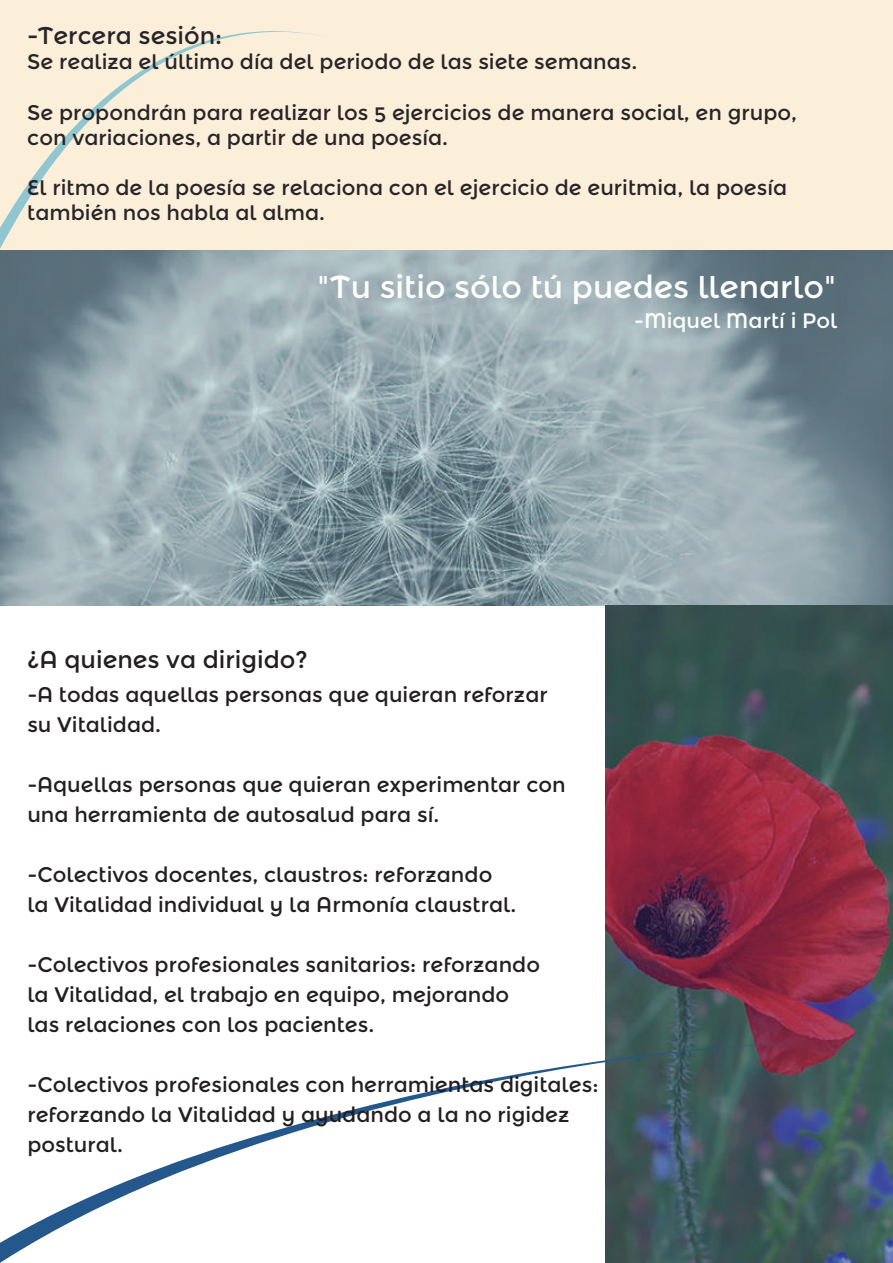
<style>
.page{position:relative;width:893px;height:1263px;background:#fff}
.page>*{position:absolute;margin:0;border:0;box-sizing:border-box;transform-origin:0 0}
.t1{font:31.5px "Montserrat Alternates";color:#fff}
.t2{font:24px "Montserrat Alternates";color:#231f20}
.t3{font:24px "Montserrat Alternates";color:#27242a}
.t4{font:21px/30px "Montserrat Alternates";color:#231f20}
.t5{font:21px/25.2px "Montserrat Alternates";color:#27242a}
.t6{font:21px "Montserrat Alternates";color:#fff}
</style>
<div class="page">
<img style="left:0;top:249px;width:893px;height:357px">
<div style="left:0;top:0;width:893px;height:249px;background:#fbefd9"></div>
<svg style="left:0;top:31px;width:341px;height:220px"></svg>
<img style="left:605px;top:606px;width:288px;height:657px">
<svg style="left:0;top:1040px;width:871px;height:223px"></svg>
<p class="t3" style="left:27px;top:22px;width:196px">-Tercera sesión:</p>
<p class="t5" style="left:27px;top:49px;width:612px">Se realiza el último día del periodo de las siete semanas.</p>
<p class="t5" style="left:27px;top:100px;width:771px">Se propondrán para realizar los 5 ejercicios de manera social, en grupo, con variaciones, a partir de una poesía.</p>
<p class="t5" style="left:27px;top:175px;width:761px">El ritmo de la poesía se relaciona con el ejercicio de euritmia, la poesía también nos habla al alma.</p>
<h1 class="t1" style="left:318px;top:268px;width:520px">"Tu sitio sólo tú puedes llenarlo"</h1>
<p class="t6" style="left:634px;top:308px;width:205px">-Miquel Martí i Pol</p>
<p class="t2" style="left:27px;top:645px;width:282px">¿A quienes va dirigido?</p>
<p class="t4" style="left:27px;top:680px;width:522px">-A todas aquellas personas que quieran reforzar su Vitalidad.</p>
<p class="t4" style="left:27px;top:770px;width:540px">-Aquellas personas que quieran experimentar con una herramienta de autosalud para sí.</p>
<p class="t4" style="left:27px;top:860px;width:490px">-Colectivos docentes, claustros: reforzando la Vitalidad individual y la Armonía claustral.</p>
<p class="t4" style="left:27px;top:950px;width:514px">-Colectivos profesionales sanitarios: reforzando la Vitalidad, el trabajo en equipo, mejorando las relaciones con los pacientes.</p>
<p class="t4" style="left:27px;top:1070px;width:573px">-Colectivos profesionales con herramientas digitales: reforzando la Vitalidad y ayudando a la no rigidez postural.</p>
</div>
